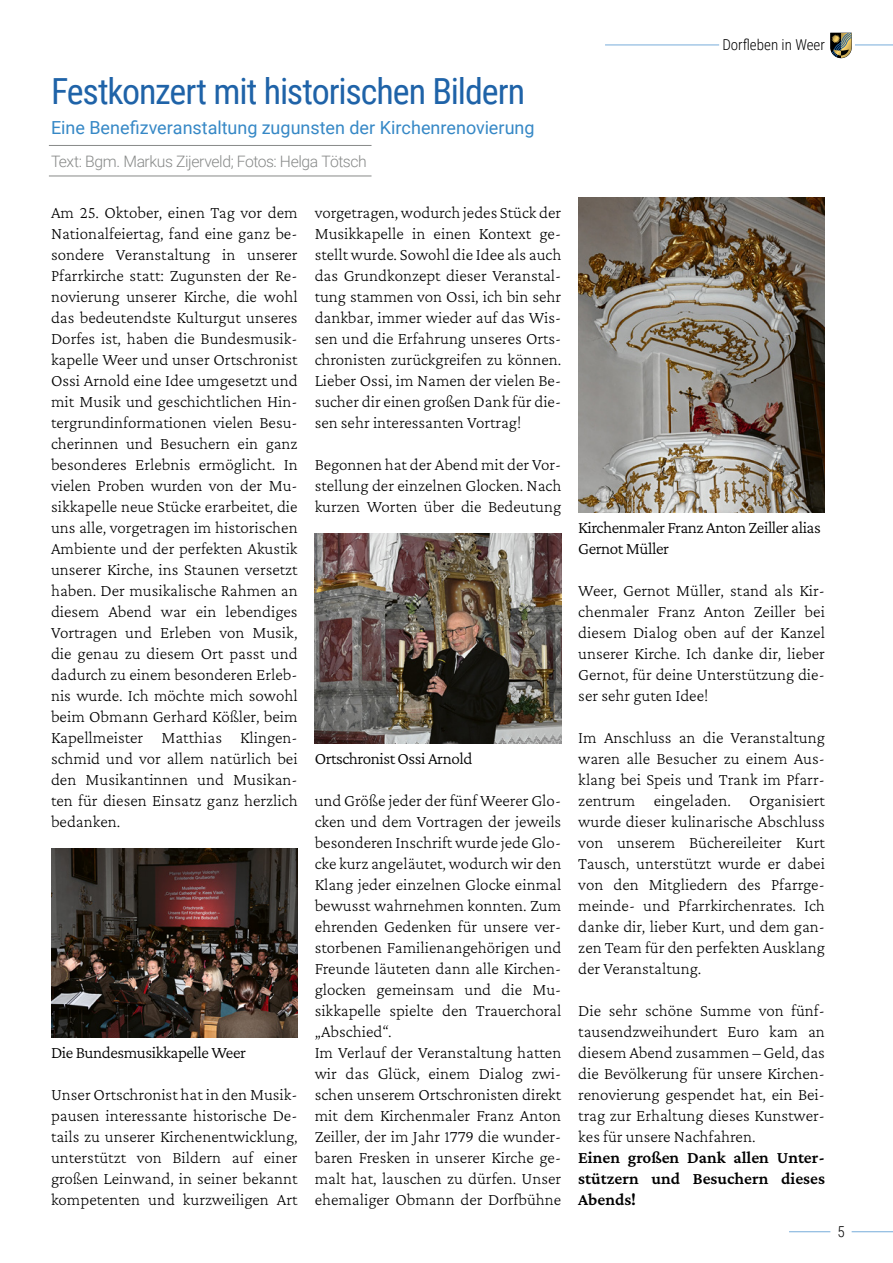
<style>
.page{position:relative;width:893px;height:1263px;background:#fff}
.page>*{position:absolute;margin:0;border:0;box-sizing:border-box;transform-origin:0 0}
.t1{font:36px "Roboto Condensed";letter-spacing:-.03em;color:#1f63a8}
.h1_sub{font:18px "Roboto";color:#3688c6}
.p_p{font:200 17.25px/21px "Crimson Pro";color:#000;text-align:justify}
.caption_left{font:300 17.25px/21px "Crimson Pro";letter-spacing:-.025em;color:#000}
.t2{font:600 17.25px/21px "Crimson Pro";color:#000;text-align:justify}
.src{font:300 15.75px "Roboto";letter-spacing:-.025em;color:#878988}
.t3{font:300 15px "Roboto Condensed";color:#000}
</style>
<div class="page">
<hr style="left:49px;top:145px;width:322px;height:1px;background:#878988">
<hr style="left:49px;top:176px;width:322px;height:1px;background:#878988">
<img style="left:51px;top:848px;width:247px;height:189px">
<img style="left:315px;top:533px;width:246px;height:210px">
<img style="left:578px;top:197px;width:247px;height:315px">
<hr style="left:605px;top:45px;width:114px;height:1px;background:#77acda">
<hr style="left:855px;top:45px;width:38px;height:1px;background:#77acda">
<svg style="left:830px;top:33px;width:22px;height:25px"></svg>
<hr style="left:852px;top:1231px;width:41px;height:1px;background:#77acda">
<hr style="left:789px;top:1231px;width:41px;height:1px;background:#77acda">
<p class="t1" style="left:51px;top:66px;width:476px">Festkonzert mit historischen Bildern</p>
<p class="h1_sub" style="left:51px;top:115px;width:485px">Eine Benefizveranstaltung zugunsten der Kirchenrenovierung</p>
<p class="src" style="left:51px;top:150px;width:317px">Text: Bgm. Markus Zijerveld; Fotos: Helga Tötsch</p>
<p class="p_p" style="left:51px;top:202px;width:248px">Am 25. Oktober, einen Tag vor dem Nationalfeiertag, fand eine ganz be&shy;sondere Veranstaltung in unserer Pfarrkirche statt: Zugunsten der Re&shy;novierung unserer Kirche, die wohl das bedeutendste Kulturgut unseres Dorfes ist, haben die Bundesmusik&shy;kapelle Weer und unser Ortschronist Ossi Arnold eine Idee umgesetzt und mit Musik und geschichtlichen Hin&shy;tergrundinformationen vielen Besu&shy;cherinnen und Besuchern ein ganz besonderes Erlebnis ermöglicht. In vielen Proben wurden von der Mu&shy;sikkapelle neue Stücke erarbeitet, die uns alle, vorgetragen im historischen Ambiente und der perfekten Akustik unserer Kirche, ins Staunen versetzt haben. Der musikalische Rahmen an diesem Abend war ein lebendiges Vortragen und Erleben von Musik, die genau zu diesem Ort passt und dadurch zu einem besonderen Erleb&shy;nis wurde. Ich möchte mich sowohl beim Obmann Gerhard Kößler, beim Kapellmeister Matthias Klingen&shy;schmid und vor allem natürlich bei den Musikantinnen und Musikan&shy;ten für diesen Einsatz ganz herzlich bedanken.</p>
<p class="p_p" style="left:315px;top:202px;width:248px">vorgetragen, wodurch jedes Stück der Musikkapelle in einen Kontext ge&shy;stellt wurde. Sowohl die Idee als auch das Grundkonzept dieser Veranstal&shy;tung stammen von Ossi, ich bin sehr dankbar, immer wieder auf das Wis&shy;sen und die Erfahrung unseres Orts&shy;chronisten zurückgreifen zu können.<br>Lieber Ossi, im Namen der vielen Be&shy;sucher dir einen großen Dank für die&shy;sen sehr interessanten Vortrag!</p>
<p class="p_p" style="left:315px;top:454px;width:248px">Begonnen hat der Abend mit der Vor&shy;stellung der einzelnen Glocken. Nach kurzen Worten über die Bedeutung</p>
<p class="caption_left" style="left:315px;top:748px;width:159px">Ortschronist Ossi Arnold</p>
<p class="p_p" style="left:315px;top:790px;width:248px">und Größe jeder der fünf Weerer Glo&shy;cken und dem Vortragen der jeweils besonderen Inschrift wurde jede Glo&shy;cke kurz angeläutet, wodurch wir den Klang jeder einzelnen Glocke einmal bewusst wahrnehmen konnten. Zum ehrenden Gedenken für unsere ver&shy;storbenen Familienangehörigen und Freunde läuteten dann alle Kirchen&shy;glocken gemeinsam und die Mu&shy;sikkapelle spielte den Trauerchoral „Abschied“.</p>
<p class="p_p" style="left:315px;top:1042px;width:248px">Im Verlauf der Veranstaltung hatten wir das Glück, einem Dialog zwi&shy;schen unserem Ortschronisten direkt mit dem Kirchenmaler Franz Anton Zeiller, der im Jahr 1779 die wunder&shy;baren Fresken in unserer Kirche ge&shy;malt hat, lauschen zu dürfen. Unser ehemaliger Obmann der Dorfbühne</p>
<p class="caption_left" style="left:51px;top:1042px;width:196px">Die Bundesmusikkapelle Weer</p>
<p class="p_p" style="left:51px;top:1084px;width:248px">Unser Ortschronist hat in den Musik&shy;pausen interessante historische De&shy;tails zu unserer Kirchenentwicklung, unterstützt von Bildern auf einer großen Leinwand, in seiner bekannt kompetenten und kurzweiligen Art</p>
<p class="t3" style="left:722px;top:34px;width:104px">Dorfleben in Weer</p>
<p class="caption_left" style="left:578px;top:517px;width:244px">Kirchenmaler Franz Anton Zeiller alias<br>Gernot Müller</p>
<p class="p_p" style="left:578px;top:580px;width:248px">Weer, Gernot Müller, stand als Kir&shy;chenmaler Franz Anton Zeiller bei diesem Dialog oben auf der Kanzel unserer Kirche. Ich danke dir, lieber Gernot, für deine Unterstützung die&shy;ser sehr guten Idee!</p>
<p class="p_p" style="left:578px;top:727px;width:248px">Im Anschluss an die Veranstaltung waren alle Besucher zu einem Aus&shy;klang bei Speis und Trank im Pfarr&shy;zentrum eingeladen. Organisiert wurde dieser kulinarische Abschluss von unserem Büchereileiter Kurt Tausch, unterstützt wurde er dabei von den Mitgliedern des Pfarrge&shy;meinde- und Pfarrkirchenrates. Ich danke dir, lieber Kurt, und dem gan&shy;zen Team für den perfekten Ausklang der Veranstaltung.</p>
<p class="p_p" style="left:578px;top:1000px;width:248px">Die sehr schöne Summe von fünf&shy;tausendzweihundert Euro kam an diesem Abend zusammen – Geld, das die Bevölkerung für unsere Kirchen&shy;renovierung gespendet hat, ein Bei&shy;trag zur Erhaltung dieses Kunstwer&shy;kes für unsere Nachfahren.</p>
<p class="t2" style="left:578px;top:1147px;width:248px">Einen großen Dank allen Unter&shy;stützern und Besuchern dieses Abends!</p>
<p class="t3" style="left:837px;top:1221px;width:9px">5</p>
</div>
